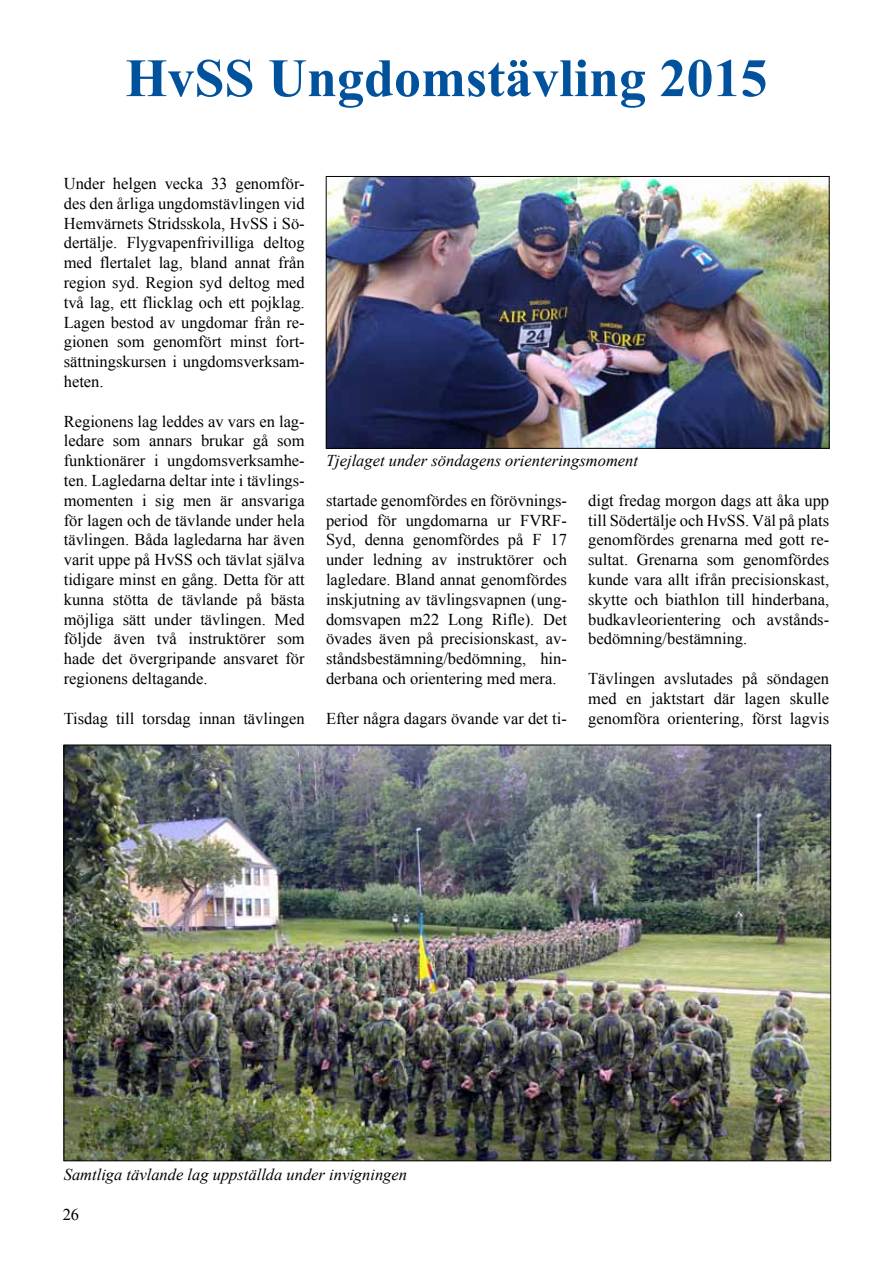
<style>
.page{position:relative;width:893px;height:1263px;background:#fff}
.page>*{position:absolute;margin:0;border:0;box-sizing:border-box;transform-origin:0 0}
.t1{font:700 54px "Times New Roman";color:#00529c}
.t2{font:16.5px/19.8px "Times New Roman";color:#000;text-align:justify}
.t3{font:italic 16.5px "Times New Roman";color:#000}
</style>
<div class="page">
<img style="left:66px;top:747px;width:763px;height:412px">
<img style="left:328px;top:178px;width:499px;height:268px">
<div style="left:326px;top:176px;width:503px;height:272px;border:1px solid #000"></div>
<h1 class="t1" style="left:125px;top:41px;width:644px">HvSS Ungdomstävling 2015</h1>
<p class="t2" style="left:64px;top:173px;width:242px">Under helgen vecka 33 genomför&shy;des den årliga ungdomstävlingen vid Hemvärnets Stridsskola, HvSS i Sö&shy;dertälje. Flygvapenfrivilliga deltog med flertalet lag, bland annat från region syd. Region syd deltog med två lag, ett flicklag och ett pojklag.<br>Lagen bestod av ungdomar från re&shy;gionen som genomfört minst fort&shy;sättningskursen i ungdomsverksam&shy;heten.</p>
<p class="t2" style="left:64px;top:411px;width:242px">Regionens lag leddes av vars en lag&shy;ledare som annars brukar gå som funktionärer i ungdomsverksamhe&shy;ten. Lagledarna deltar inte i tävlings&shy;momenten i sig men är ansvariga för lagen och de tävlande under hela tävlingen. Båda lagledarna har även varit uppe på HvSS och tävlat själva tidigare minst en gång. Detta för att kunna stötta de tävlande på bästa möjliga sätt under tävlingen. Med följde även två instruktörer som hade det övergripande ansvaret för regionens deltagande.</p>
<p class="t2" style="left:64px;top:708px;width:242px">Tisdag till torsdag innan tävlingen</p>
<p class="t3" style="left:326px;top:449px;width:314px">Tjejlaget under söndagens orienteringsmoment</p>
<p class="t2" style="left:326px;top:490px;width:242px">startade genomfördes en förövnings&shy;period för ungdomarna ur FVRF-Syd, denna genomfördes på F 17 under ledning av instruktörer och lagledare. Bland annat genomfördes inskjutning av tävlingsvapnen (ung&shy;domsvapen m22 Long Rifle). Det övades även på precisionskast, av&shy;ståndsbestämning/bedömning, hin&shy;derbana och orientering med mera.</p>
<p class="t2" style="left:326px;top:708px;width:242px">Efter några dagars övande var det ti-</p>
<p class="t2" style="left:588px;top:490px;width:242px">digt fredag morgon dags att åka upp till Södertälje och HvSS. Väl på plats genomfördes grenarna med gott re&shy;sultat. Grenarna som genomfördes kunde vara allt ifrån precisionskast, skytte och biathlon till hinderbana, budkavleorientering och avstånds&shy;bedömning/bestämning.</p>
<p class="t2" style="left:588px;top:668px;width:242px">Tävlingen avslutades på söndagen med en jaktstart där lagen skulle genomföra orientering, först lagvis</p>
<p class="t3" style="left:64px;top:1163px;width:345px">Samtliga tävlande lag uppställda under invigningen</p>
<p class="t2" style="left:63px;top:1204px;width:18px">26</p>
</div>
